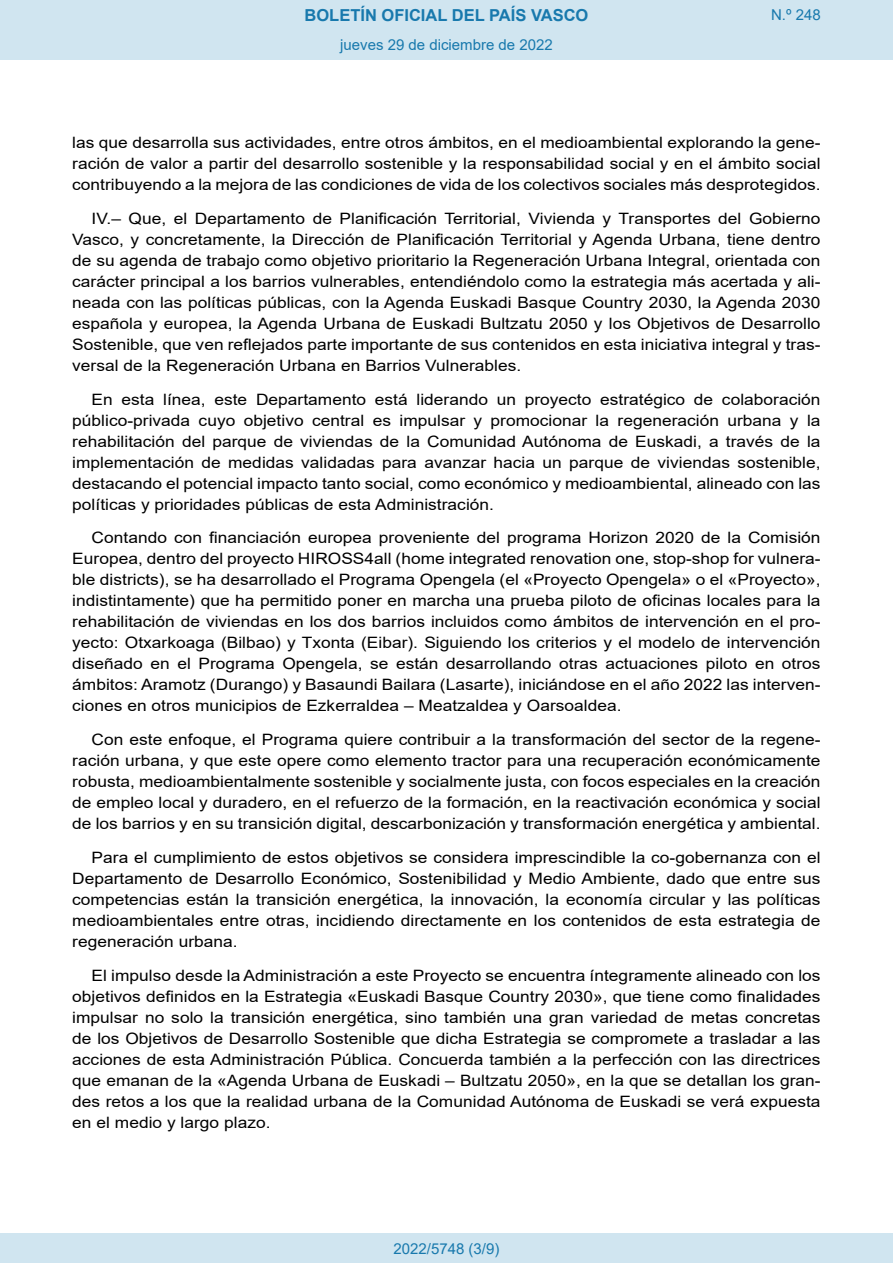
<style>
.page{position:relative;width:893px;height:1263px;background:#fff}
.page>*{position:absolute;margin:0;border:0;box-sizing:border-box;transform-origin:0 0}
.t1{font:700 16.5px "Arial";color:#1879ad}
.BOPVDetalle{font:15.6px/21px "Arial";color:#000;text-align:justify;scale:1.11 1}
.Paginacion_Centro{font:15px "Arial";color:#1879ad}
</style>
<div class="page">
<div style="left:0;top:0;width:893px;height:60px;background:#d0e5f0"></div>
<div style="left:0;top:1233px;width:893px;height:30px;background:#d0e5f0"></div>
<p class="t1" style="left:305px;top:3px;width:285px">BOLETÍN OFICIAL DEL PAÍS VASCO</p>
<p class="Paginacion_Centro" style="left:340px;top:35px;width:214px">jueves 29 de diciembre de 2022</p>
<p class="Paginacion_Centro" style="left:771px;top:5px;width:51px">N.º 248</p>
<p class="BOPVDetalle" style="left:72px;top:132px;width:676px">las que desarrolla sus actividades, entre otros ámbitos, en el medioambiental explorando la gene&shy;ración de valor a partir del desarrollo sostenible y la responsabilidad social y en el ámbito social contribuyendo a la mejora de las condiciones de vida de los colectivos sociales más desprotegidos.</p>
<p class="BOPVDetalle" style="left:72px;top:208px;width:676px;text-indent:19px">IV.– Que, el Departamento de Planificación Territorial, Vivienda y Transportes del Gobierno Vasco, y concretamente, la Dirección de Planificación Territorial y Agenda Urbana, tiene dentro de su agenda de trabajo como objetivo prioritario la Regeneración Urbana Integral, orientada con carácter principal a los barrios vulnerables, entendiéndolo como la estrategia más acertada y ali&shy;neada con las políticas públicas, con la Agenda Euskadi Basque Country 2030, la Agenda 2030 española y europea, la Agenda Urbana de Euskadi Bultzatu 2050 y los Objetivos de Desarrollo Sostenible, que ven reflejados parte importante de sus contenidos en esta iniciativa integral y tras&shy;versal de la Regeneración Urbana en Barrios Vulnerables.</p>
<p class="BOPVDetalle" style="left:72px;top:389px;width:676px;text-indent:19px">En esta línea, este Departamento está liderando un proyecto estratégico de colaboración público-privada cuyo objetivo central es impulsar y promocionar la regeneración urbana y la rehabilitación del parque de viviendas de la Comunidad Autónoma de Euskadi, a través de la implementación de medidas validadas para avanzar hacia un parque de viviendas sostenible, destacando el potencial impacto tanto social, como económico y medioambiental, alineado con las políticas y prioridades públicas de esta Administración.</p>
<p class="BOPVDetalle" style="left:72px;top:527px;width:676px;text-indent:19px">Contando con financiación europea proveniente del programa Horizon 2020 de la Comisión Europea, dentro del proyecto HIROSS4all (home integrated renovation one, stop-shop for vulnera&shy;ble districts), se ha desarrollado el Programa Opengela (el «Proyecto Opengela» o el «Proyecto», indistintamente) que ha permitido poner en marcha una prueba piloto de oficinas locales para la rehabilitación de viviendas en los dos barrios incluidos como ámbitos de intervención en el pro&shy;yecto: Otxarkoaga (Bilbao) y Txonta (Eibar). Siguiendo los criterios y el modelo de intervención diseñado en el Programa Opengela, se están desarrollando otras actuaciones piloto en otros ámbitos: Aramotz (Durango) y Basaundi Bailara (Lasarte), iniciándose en el año 2022 las interven&shy;ciones en otros municipios de Ezkerraldea – Meatzaldea y Oarsoaldea.</p>
<p class="BOPVDetalle" style="left:72px;top:729px;width:676px;text-indent:19px">Con este enfoque, el Programa quiere contribuir a la transformación del sector de la regene&shy;ración urbana, y que este opere como elemento tractor para una recuperación económicamente robusta, medioambientalmente sostenible y socialmente justa, con focos especiales en la creación de empleo local y duradero, en el refuerzo de la formación, en la reactivación económica y social de los barrios y en su transición digital, descarbonización y transformación energética y ambiental.</p>
<p class="BOPVDetalle" style="left:72px;top:847px;width:676px;text-indent:19px">Para el cumplimiento de estos objetivos se considera imprescindible la co-gobernanza con el Departamento de Desarrollo Económico, Sostenibilidad y Medio Ambiente, dado que entre sus competencias están la transición energética, la innovación, la economía circular y las políticas medioambientales entre otras, incidiendo directamente en los contenidos de esta estrategia de regeneración urbana.</p>
<p class="BOPVDetalle" style="left:72px;top:965px;width:676px;text-indent:19px">El impulso desde la Administración a este Proyecto se encuentra íntegramente alineado con los objetivos definidos en la Estrategia «Euskadi Basque Country 2030», que tiene como finalidades impulsar no solo la transición energética, sino también una gran variedad de metas concretas de los Objetivos de Desarrollo Sostenible que dicha Estrategia se compromete a trasladar a las acciones de esta Administración Pública. Concuerda también a la perfección con las directrices que emanan de la «Agenda Urbana de Euskadi – Bultzatu 2050», en la que se detallan los gran&shy;des retos a los que la realidad urbana de la Comunidad Autónoma de Euskadi se verá expuesta en el medio y largo plazo.</p>
<p class="Paginacion_Centro" style="left:393px;top:1238px;width:107px">2022/5748 (3/9)</p>
</div>
